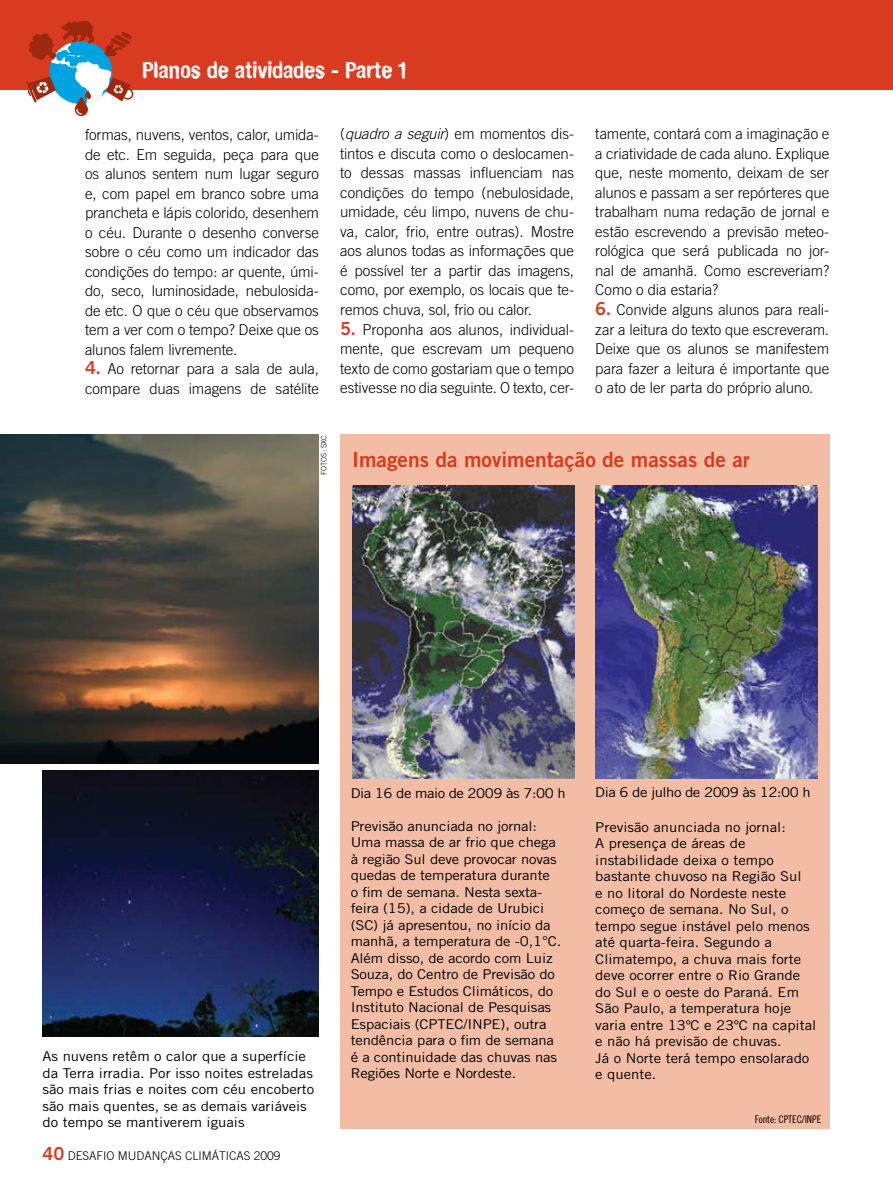
<style>
.page{position:relative;width:893px;height:1191px;background:#fff}
.page>*{position:absolute;margin:0;border:0;box-sizing:border-box;transform-origin:0 0}
.t1{font:700 22.5px "Hand Vetica";color:#fff}
.t2{font:21px "Trade Gothic Bold Two";color:#d83b20}
.t3{font:300 15px/19.5px "Trade Gothic";letter-spacing:-.005em;color:#000;text-align:justify}
.t4{font:13.5px/16.5px "Trade Gothic";color:#000;scale:1.1 1}
.t5{font:13.5px "Trade Gothic";letter-spacing:-.03em;color:#000;scale:1.1 1}
.t6{font:300 12px "Trade Gothic";color:#000}
.t7{font:10.5px "Trade Gothic Cond Eighteen";letter-spacing:-.01em;color:#000}
.t8{font:300 7.5px "Trade Gothic";color:#000}
.s1{font-family:"Trade Gothic Bold Two";font-weight:400;font-size:18px;color:#d83b20}
.s2{font-style:italic}
</style>
<div class="page">
<div style="left:0;top:0;width:893px;height:89px;background:#d83b20"></div>
<svg style="left:26px;top:21px;width:424px;height:95px"></svg>
<div style="left:340px;top:434px;width:489px;height:695px;background:#f2bda4"></div>
<img style="left:352px;top:485px;width:222px;height:293px">
<img style="left:595px;top:485px;width:222px;height:293px">
<img style="left:0;top:435px;width:319px;height:328px">
<img style="left:43px;top:770px;width:276px;height:266px">
<h1 class="t1" style="left:142px;top:55px;width:265px">Planos de atividades - Parte 1</h1>
<p class="t3" style="left:85px;top:125px;width:235px">formas, nuvens, ventos, calor, umida&shy;de etc. Em seguida, peça para que os alunos sentem num lugar seguro e, com papel em branco sobre uma prancheta e lápis colorido, desenhem o céu. Durante o desenho converse sobre o céu como um indicador das condições do tempo: ar quente, úmi&shy;do, seco, luminosidade, nebulosida&shy;de etc. O que o céu que observamos tem a ver com o tempo? Deixe que os alunos falem livremente.</p>
<p class="t3" style="left:85px;top:359px;width:235px"><span class="s1">4.</span> Ao retornar para a sala de aula, compare duas imagens de satélite</p>
<p class="t3" style="left:340px;top:124px;width:235px">(<span class="s2">quadro a seguir</span>) em momentos dis&shy;tintos e discuta como o deslocamen&shy;to dessas massas influenciam nas condições do tempo (nebulosidade, umidade, céu limpo, nuvens de chu&shy;va, calor, frio, entre outras). Mostre aos alunos todas as informações que é possível ter a partir das imagens, como, por exemplo, os locais que te&shy;remos chuva, sol, frio ou calor.</p>
<p class="t3" style="left:340px;top:319px;width:235px"><span class="s1">5.</span> Proponha aos alunos, individual&shy;mente, que escrevam um pequeno texto de como gostariam que o tempo estivesse no dia seguinte. O texto, cer-</p>
<p class="t3" style="left:595px;top:124px;width:235px">tamente, contará com a imaginação e a criatividade de cada aluno. Explique que, neste momento, deixam de ser alunos e passam a ser repórteres que trabalham numa redação de jornal e estão escrevendo a previsão meteo&shy;rológica que será publicada no jor&shy;nal de amanhã. Como escreveriam?<br>Como o dia estaria?</p>
<p class="t3" style="left:595px;top:300px;width:235px"><span class="s1">6.</span> Convide alguns alunos para reali&shy;zar a leitura do texto que escreveram.<br>Deixe que os alunos se manifestem para fazer a leitura é importante que o ato de ler parta do próprio aluno.</p>
<p class="t8" style="left:319px;top:475px;width:41px;rotate:-90deg">fotos: sxc</p>
<h2 class="t2" style="left:352px;top:446px;width:399px">I magens da movimentação de massas de ar</h2>
<p class="t4" style="left:43px;top:1048px;width:249px">As nuvens retêm o calor que a superfície da Terra irradia. Por isso noites estreladas são mais frias e noites com céu encoberto são mais quentes, se as demais variáveis do tempo se mantiverem iguais</p>
<p class="t6" style="left:43px;top:1148px;width:240px"><span class="s1">40</span> desafio Mudanças Climáticas 2009</p>
<p class="t5" style="left:351px;top:785px;width:197px">Dia 16 de maio de 2009 às 7:00 h</p>
<p class="t4" style="left:351px;top:817px;width:193px">Previsão anunciada no jornal:<br>Uma massa de ar frio que chega à região Sul deve provocar novas quedas de temperatura durante<br>o fim de semana. Nesta sexta&shy;feira (15), a cidade de Urubici (SC) já apresentou, no início da manhã, a temperatura de -0,1°C.<br>Além disso, de acordo com Luiz<br>Souza, do Centro de Previsão do<br>Tempo e Estudos Climáticos, do<br>Instituto Nacional de Pesquisas<br>Espaciais (CPTEC/INPE), outra tendência para o fim de semana é a continuidade das chuvas nas<br>Regiões Norte e Nordeste.</p>
<p class="t5" style="left:595px;top:784px;width:197px">Dia 6 de julho de 2009 às 12:00 h</p>
<p class="t4" style="left:595px;top:818px;width:202px">Previsão anunciada no jornal:<br>A presença de áreas de instabilidade deixa o tempo bastante chuvoso na Região Sul<br>e no litoral do Nordeste neste começo de semana. No Sul, o tempo segue instável pelo menos até quarta-feira. Segundo a<br>Climatempo, a chuva mais forte deve ocorrer entre o Rio Grande do Sul e o oeste do Paraná. Em<br>São Paulo, a temperatura hoje varia entre 13ºC e 23ºC na capital e não há previsão de chuvas.<br>Já o Norte terá tempo ensolarado e quente.</p>
<p class="t7" style="left:755px;top:1113px;width:68px">Fonte: CPTEC/INPE</p>
</div>
